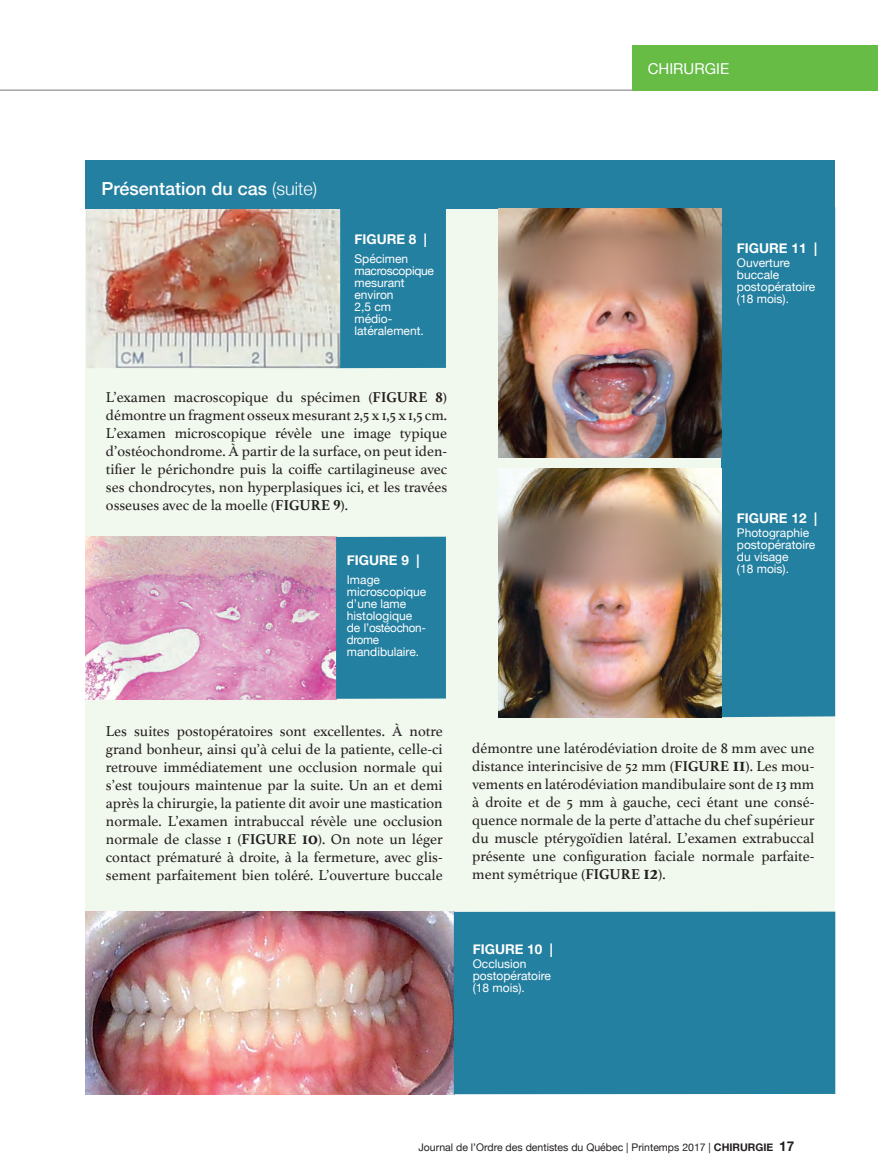
<style>
.page{position:relative;width:878px;height:1175px;background:#fff}
.page>*{position:absolute;margin:0;border:0;box-sizing:border-box;transform-origin:0 0}
.t1{font:500 18px "Helvetica Neue";color:#fff}
.t2{font:15px/18px "Athelas";color:#231f20;text-align:justify}
.t3{font:15px "Helvetica Neue";color:#fff}
.t4{font:700 13.5px "Helvetica Neue";color:#fff}
.t5{font:12px/12px "Helvetica Neue";color:#fff}
.t6{font:10.5px "Helvetica Neue";color:#231f20}
.s1{font-weight:300}
.s2{font-weight:700}
.s3{font-weight:700;font-size:18px}
.s4{font-weight:700;font-size:19.5px}
.s5{font-weight:700;font-size:13.5px}
</style>
<div class="page">
<div style="left:85px;top:160px;width:750px;height:934px;background:#f1f8ed"></div>
<div style="left:336px;top:206px;width:110px;height:162px;background:#2480a0"></div>
<div style="left:632px;top:45px;width:246px;height:45px;background:#66bc45"></div>
<hr style="left:0;top:90px;width:632px;height:1px;background:#76787b">
<img style="left:86px;top:208px;width:254px;height:160px">
<img style="left:85px;top:536px;width:251px;height:163px">
<img style="left:85px;top:911px;width:369px;height:183px">
<div style="left:454px;top:911px;width:381px;height:183px;background:#2480a0"></div>
<div style="left:85px;top:160px;width:750px;height:48px;background:#2480a0"></div>
<div style="left:721px;top:208px;width:114px;height:509px;background:#2480a0"></div>
<img style="left:498px;top:468px;width:223px;height:249px">
<img style="left:498px;top:208px;width:223px;height:250px">
<div style="left:336px;top:536px;width:110px;height:162px;background:#2480a0"></div>
<p class="t3" style="left:647px;top:58px;width:83px">CHIRURGIE</p>
<p class="t1" style="left:101px;top:174px;width:217px">Présentation du cas <span class="s1">(suite)</span></p>
<p class="t4" style="left:354px;top:228px;width:74px">FIGURE 8 |</p>
<p class="t5" style="left:354px;top:253px;width:81px">Spécimen macroscopique mesurant environ<br>2,5 cm<br>médio&shy;latéralement.</p>
<p class="t2" style="left:106px;top:387px;width:343px">L’examen macroscopique du spécimen (<span class="s2">FIGURE 8</span>) démontre un fragment osseux mesurant 2,5 x 1,5 x 1,5 cm.<br>L’examen microscopique révèle une image typique d’ostéochondrome. À partir de la surface, on peut iden&shy;tifier le périchondre puis la coiffe cartilagineuse avec ses chondrocytes, non hyperplasiques ici, et les travées osseuses avec de la moelle (<span class="s2">FIGURE </span><sup>9</sup>).</p>
<p class="t4" style="left:347px;top:549px;width:74px">FIGURE 9 |</p>
<p class="t5" style="left:347px;top:574px;width:81px">Image microscopique d’une lame histologique de l’ostéochon&shy;drome mandibulaire.</p>
<p class="t4" style="left:737px;top:237px;width:82px">FIGURE 11 |</p>
<p class="t5" style="left:737px;top:257px;width:80px">Ouverture buccale postopératoire (18 mois).</p>
<p class="t4" style="left:737px;top:507px;width:82px">FIGURE 12 |</p>
<p class="t5" style="left:737px;top:527px;width:80px">Photographie postopératoire du visage<br>(18 mois).</p>
<p class="t2" style="left:106px;top:721px;width:338px">Les suites postopératoires sont excellentes. À notre grand bonheur, ainsi qu’à celui de la patiente, celle-ci retrouve immédiatement une occlusion normale qui s’est toujours maintenue par la suite. Un an et demi après la chirurgie, la patiente dit avoir une mastication normale. L’examen intrabuccal révèle une occlusion normale de classe 1 (<span class="s2">FIGURE</span> <span class="s3">10</span>). On note un léger contact prématuré à droite, à la fermeture, avec glis&shy;sement parfaitement bien toléré. L’ouverture buccale</p>
<p class="t2" style="left:472px;top:738px;width:344px">démontre une latérodéviation droite de 8 mm avec une distance interincisive de 52 mm (<span class="s2">FIGURE</span> <span class="s4">11</span>). Les mou&shy;vements en latérodéviation mandibulaire sont de 13 mm à droite et de 5 mm à gauche, ceci étant une consé&shy;quence normale de la perte d’attache du chef supérieur du muscle ptérygoïdien latéral. L’examen extrabuccal présente une configuration faciale normale parfaite&shy;ment symétrique (<span class="s2">FIGURE</span> <span class="s4">12</span>).</p>
<p class="t4" style="left:472px;top:938px;width:82px">FIGURE 10 |</p>
<p class="t5" style="left:472px;top:958px;width:80px">Occlusion postopératoire (18 mois).</p>
<p class="t6" style="left:418px;top:1139px;width:377px">Journal de l’Ordre des dentistes du Québec | Printemps 2017 | <span class="s2">CHIRURGIE</span> <span class="s5">17</span></p>
</div>
